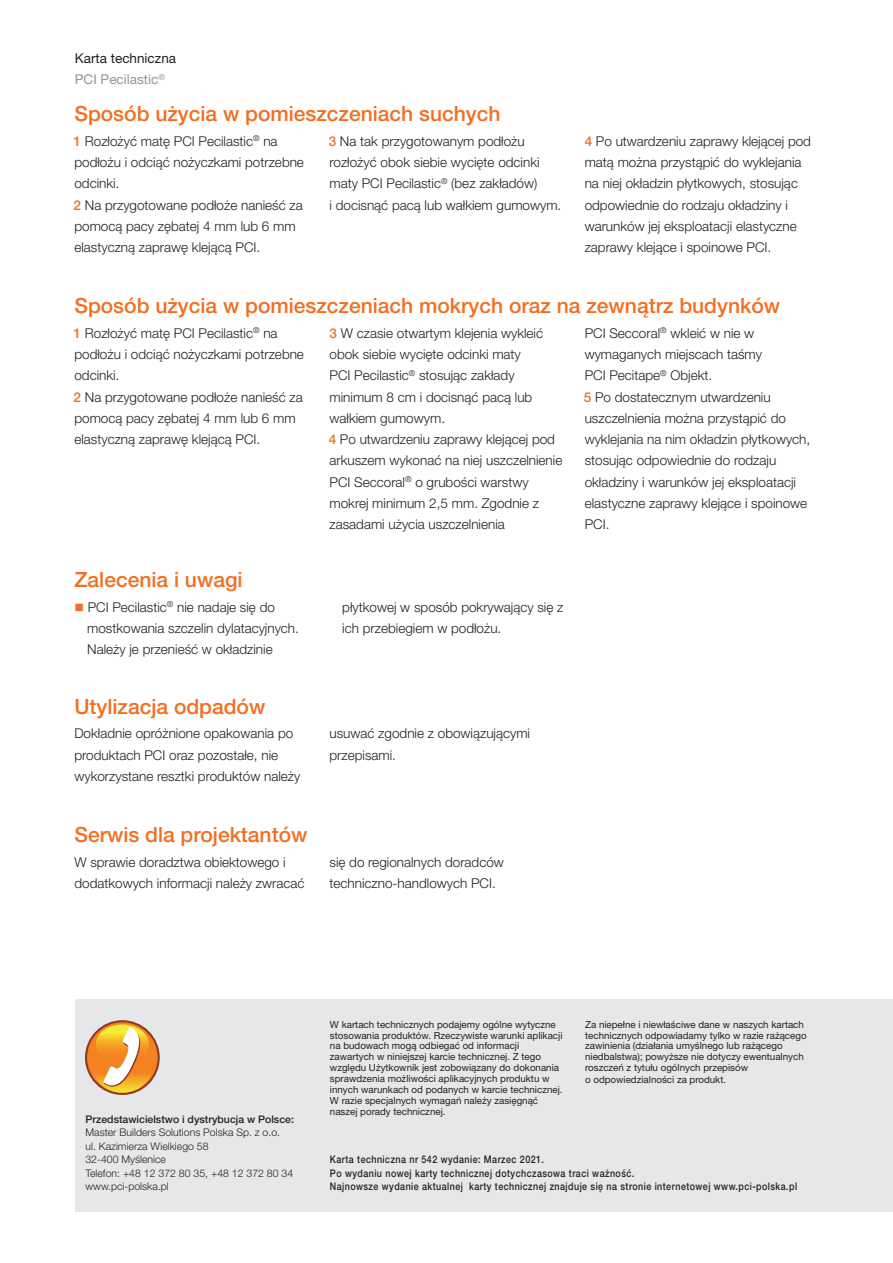
<style>
.page{position:relative;width:893px;height:1263px;background:#fff}
.page>*{position:absolute;margin:0;border:0;box-sizing:border-box;transform-origin:0 0}
.t1{font:500 21px "Helvetica Neue LT Pro";color:#f36e21}
.t2{font:300 13.5px/21.3px "Helvetica Neue LT Pro";color:#231f20}
.t3{font:13.5px/21.3px "Helvetica Neue LT Pro";color:#231f20}
.t4{font:500 10.5px/13.5px "Helvetica Neue LT Pro";letter-spacing:.05em;color:#231f20;scale:.85 1}
.t5{font:300 10.5px/13.5px "Helvetica Neue LT Pro";color:#231f20}
.t6{font:500 10.5px "Helvetica Neue LT Pro";color:#231f20}
.t7{font:9.75px/10.9px "Helvetica Neue LT Pro";color:#231f20}
.s1{color:#939598}
.s2{font-weight:500;color:#f36e21}
.s3{color:#f36e21}
</style>
<div class="page">
<div style="left:75px;top:999px;width:818px;height:213px;background:#e6e7e9"></div>
<svg style="left:86px;top:1021px;width:73px;height:73px"></svg>
<p class="t3" style="left:75px;top:49px;width:103px">Karta techniczna<br><span class="s1">PCI Pecilastic</span><sup>®</sup></p>
<h1 class="t1" style="left:74px;top:106px;width:428px">Sposób użycia w pomieszczeniach suchych</h1>
<p class="t2" style="left:74px;top:132px;width:232px"><span class="s2">1</span> Rozłożyć matę PCI Pecilastic<sup>®</sup> na podłożu i odciąć nożyczkami potrzebne odcinki.<br><span class="s2">2</span> Na przygotowane podłoże nanieść za pomocą pacy zębatej 4 mm lub 6 mm elastyczną zaprawę klejącą PCI.</p>
<p class="t2" style="left:329px;top:132px;width:234px"><span class="s2">3</span> Na tak przygotowanym podłożu rozłożyć obok siebie wycięte odcinki maty PCI Pecilastic<sup>®</sup> (bez zakładów)<br>i docisnąć pacą lub wałkiem gumowym.</p>
<p class="t2" style="left:585px;top:132px;width:228px"><span class="s2">4</span> Po utwardzeniu zaprawy klejącej pod matą można przystąpić do wyklejania na niej okładzin płytkowych, stosując odpowiednie do rodzaju okładziny i warunków jej eksploatacji elastyczne zaprawy klejące i spoinowe PCI.</p>
<h1 class="t1" style="left:74px;top:298px;width:707px">Sposób użycia w pomieszczeniach mokrych oraz na zewnątrz budynków</h1>
<p class="t2" style="left:74px;top:324px;width:232px"><span class="s2">1</span> Rozłożyć matę PCI Pecilastic<sup>®</sup> na podłożu i odciąć nożyczkami potrzebne odcinki.<br><span class="s2">2</span> Na przygotowane podłoże nanieść za pomocą pacy zębatej 4 mm lub 6 mm elastyczną zaprawę klejącą PCI.</p>
<p class="t2" style="left:329px;top:324px;width:235px"><span class="s2">3</span> W czasie otwartym klejenia wykleić obok siebie wycięte odcinki maty<br>PCI Pecilastic<sup>®</sup> stosując zakłady minimum 8 cm i docisnąć pacą lub wałkiem gumowym.<br><span class="s2">4</span> Po utwardzeniu zaprawy klejącej pod arkuszem wykonać na niej uszczelnienie<br>PCI Seccoral<sup>®</sup> o grubości warstwy mokrej minimum 2,5 mm. Zgodnie z zasadami użycia uszczelnienia</p>
<p class="t2" style="left:584px;top:324px;width:228px">PCI Seccoral<sup>®</sup> wkleić w nie w wymaganych miejscach taśmy<br>PCI Pecitape<sup>®</sup> Objekt.<br><span class="s2">5</span> Po dostatecznym utwardzeniu uszczelnienia można przystąpić do wyklejania na nim okładzin płytkowych, stosując odpowiednie do rodzaju okładziny i warunków jej eksploatacji elastyczne zaprawy klejące i spoinowe<br>PCI.</p>
<h1 class="t1" style="left:74px;top:572px;width:170px">Zalecenia i uwagi</h1>
<p class="t2" style="left:87px;top:598px;width:213px;text-indent:-13px"><span class="s3">■</span> PCI Pecilastic<sup>®</sup> nie nadaje się do mostkowania szczelin dylatacyjnych.<br>Należy je przenieść w okładzinie</p>
<p class="t2" style="left:342px;top:597px;width:223px">płytkowej w sposób pokrywający się z ich przebiegiem w podłożu.</p>
<h1 class="t1" style="left:74px;top:699px;width:193px">Utylizacja odpadów</h1>
<p class="t2" style="left:74px;top:724px;width:228px">Dokładnie opróżnione opakowania po produktach PCI oraz pozostałe, nie wykorzystane resztki produktów należy</p>
<p class="t2" style="left:330px;top:724px;width:202px">usuwać zgodnie z obowiązującymi przepisami.</p>
<h1 class="t1" style="left:74px;top:827px;width:235px">Serwis dla projektantów</h1>
<p class="t2" style="left:74px;top:853px;width:232px">W sprawie doradztwa obiektowego i dodatkowych informacji należy zwracać</p>
<p class="t2" style="left:330px;top:853px;width:176px">się do regionalnych doradców techniczno-handlowych PCI.</p>
<p class="t6" style="left:85px;top:1115px;width:210px">Przedstawicielstwo i dystrybucja w Polsce:</p>
<p class="t5" style="left:85px;top:1126px;width:209px">Master Builders Solutions Polska Sp. z o.o. ul. Kazimierza Wielkiego 58<br>32-400 Myślenice<br>Telefon: +48 12 372 80 35, +48 12 372 80 34 www.pci-polska.pl</p>
<p class="t7" style="left:330px;top:1019px;width:234px">W kartach technicznych podajemy ogólne wytyczne stosowania produktów. Rzeczywiste warunki aplikacji na budowach mogą odbiegać od informacji zawartych w niniejszej karcie technicznej. Z tego względu Użytkownik jest zobowiązany do dokonania sprawdzenia możliwości aplikacyjnych produktu w innych warunkach od podanych w karcie technicznej.<br>W razie specjalnych wymagań należy zasięgnąć naszej porady technicznej.</p>
<p class="t7" style="left:585px;top:1019px;width:223px">Za niepełne i niewłaściwe dane w naszych kartach technicznych odpowiadamy tylko w razie rażącego zawinienia (działania umyślnego lub rażącego niedbalstwa); powyższe nie dotyczy ewentualnych roszczeń z tytułu ogólnych przepisów<br>o odpowiedzialności za produkt.</p>
<p class="t4" style="left:330px;top:1153px;width:551px">Karta techniczna nr 542 wydanie: Marzec 2021.<br>Po wydaniu nowej karty technicznej dotychczasowa traci ważność.<br>Najnowsze wydanie aktualnej karty technicznej znajduje się na stronie internetowej www.pci-polska.pl</p>
</div>
